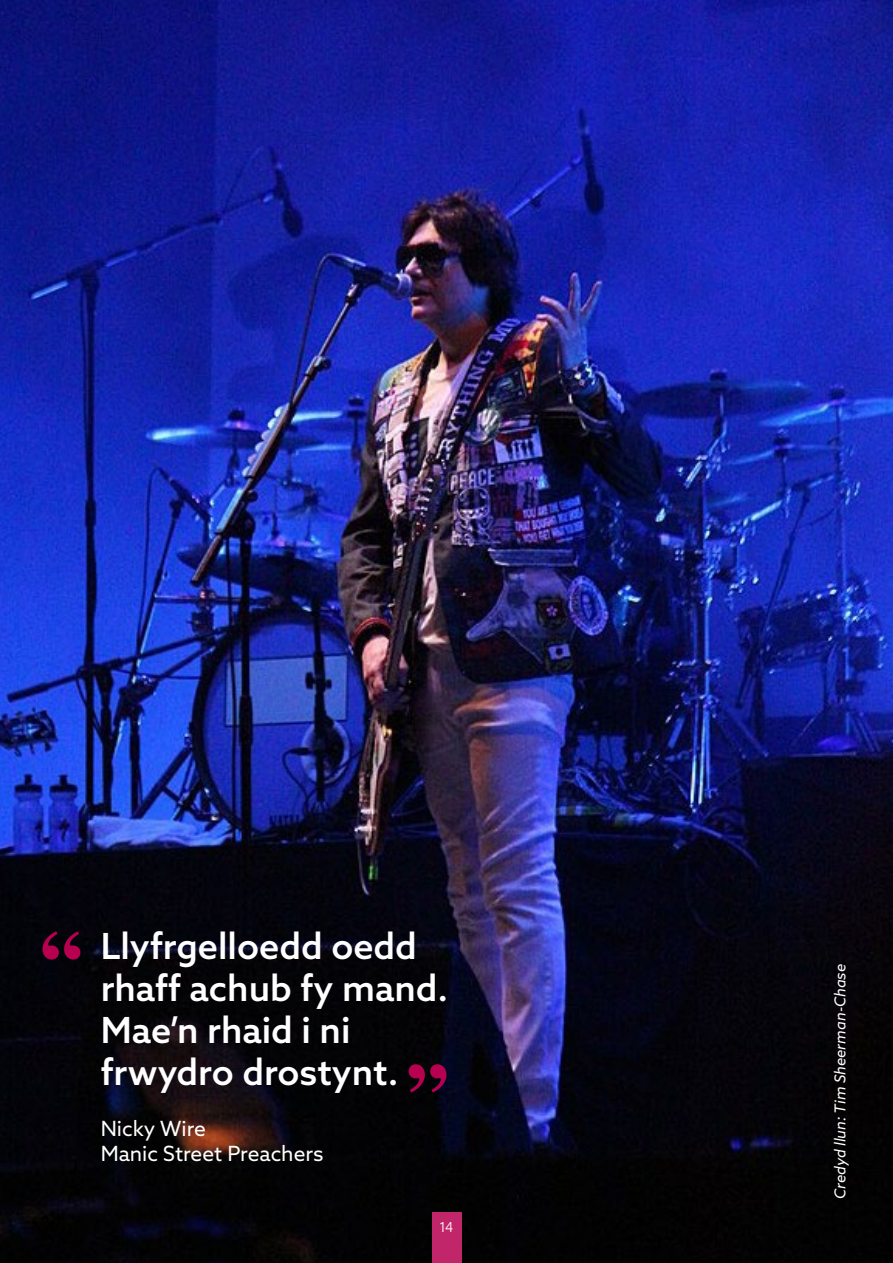
<style>
.page{position:relative;width:893px;height:1263px;background:#fff}
.page>*{position:absolute;margin:0;border:0;box-sizing:border-box;transform-origin:0 0}
.t1{font:500 36px/42px "Azo Sans";color:#fff}
.t2{font:21px/25.2px "Azo Sans";color:#fff}
.t3{font:italic 15px "Azo Sans";color:#fff}
.t4{font:300 15px "Acumin Pro";color:#fff}
</style>
<div class="page">
<img style="left:0;top:0;width:893px;height:1263px">
<svg style="left:43px;top:931px;width:37px;height:28px"></svg>
<svg style="left:409px;top:1064px;width:37px;height:28px"></svg>
<div style="left:432px;top:1213px;width:29px;height:50px;background:#c2266a"></div>
<p class="t1" style="left:101px;top:925px;width:349px">Llyfrgelloedd oedd rhaff achub fy mand.<br>Mae’n rhaid i ni frwydro drostynt.</p>
<p class="t2" style="left:101px;top:1115px;width:225px">Nicky Wire<br>Manic Street Preachers</p>
<p class="t4" style="left:440px;top:1216px;width:15px">14</p>
<p class="t3" style="left:830px;top:1199px;width:237px;rotate:-90deg">Credyd llun: Tim Sheerman-Chase</p>
</div>
